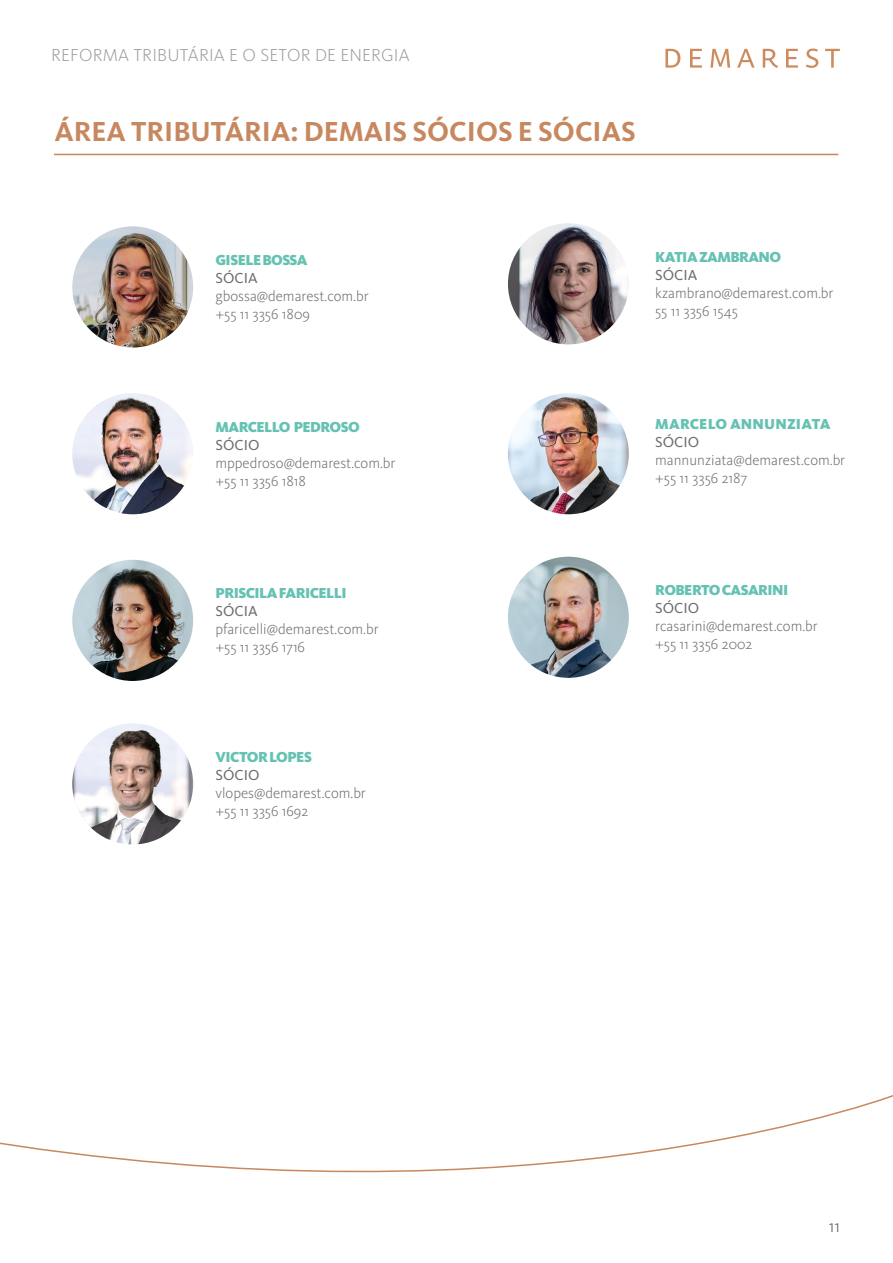
<style>
.page{position:relative;width:893px;height:1263px;background:#fff}
.page>*{position:absolute;margin:0;border:0;box-sizing:border-box;transform-origin:0 0}
.t1{font:700 28.5px "Kievit OT";color:#c78860}
.t2{font:300 18px "Kievit OT";letter-spacing:.01em;color:#9c9c9c}
.t3{font:300 18px "Kievit OT";color:#57585a}
.t4{font:300 15px "Kievit OT";color:#6c6d70}
.t5{font:900 15px "Kievit OT";letter-spacing:-.04em;color:#65c2b2}
.t6{font:15px "Kievit OT";color:#6c6d70}
.t7{font:900 15px "Kievit OT";letter-spacing:.01em;color:#65c2b2}
</style>
<div class="page">
<svg style="left:665px;top:49px;width:175px;height:19px"></svg>
<svg style="left:0;top:1095px;width:893px;height:78px"></svg>
<hr style="left:54px;top:154px;width:784px;height:1px;background:#c78860">
<img style="left:72px;top:393px;width:121px;height:121px;border-radius:61px">
<img style="left:72px;top:226px;width:121px;height:121px;border-radius:61px">
<img style="left:72px;top:560px;width:121px;height:121px;border-radius:61px">
<img style="left:72px;top:723px;width:121px;height:121px;border-radius:61px">
<img style="left:508px;top:223px;width:121px;height:121px;border-radius:61px">
<img style="left:508px;top:557px;width:121px;height:121px;border-radius:61px">
<img style="left:508px;top:393px;width:121px;height:121px;border-radius:61px">
<p class="t2" style="left:51px;top:45px;width:360px">REFORMA TRIBUTÁRIA E O SETOR DE ENERGIA</p>
<p class="t1" style="left:54px;top:115px;width:583px">ÁREA TRIBUTÁRIA: DEMAIS SÓCIOS E SÓCIAS</p>
<p class="t5" style="left:216px;top:251px;width:94px">GISELE BOSSA</p>
<p class="t6" style="left:215px;top:269px;width:44px">SÓCIA</p>
<p class="t4" style="left:215px;top:288px;width:155px">gbossa@demarest.com.br</p>
<p class="t4" style="left:215px;top:306px;width:96px">+55 11 3356 1809</p>
<p class="t5" style="left:216px;top:418px;width:146px">MARCELLO PEDROSO</p>
<p class="t6" style="left:215px;top:436px;width:46px">SÓCIO</p>
<p class="t4" style="left:215px;top:454px;width:181px">mppedroso@demarest.com.br</p>
<p class="t4" style="left:215px;top:472px;width:92px">+55 11 3356 1818</p>
<p class="t5" style="left:216px;top:584px;width:133px">PRISCILA FARICELLI</p>
<p class="t6" style="left:215px;top:603px;width:44px">SÓCIA</p>
<p class="t4" style="left:215px;top:621px;width:165px">pfaricelli@demarest.com.br</p>
<p class="t4" style="left:215px;top:639px;width:91px">+55 11 3356 1716</p>
<p class="t5" style="left:216px;top:748px;width:98px">VICTOR LOPES</p>
<p class="t6" style="left:215px;top:766px;width:46px">SÓCIO</p>
<p class="t4" style="left:215px;top:785px;width:152px">vlopes@demarest.com.br</p>
<p class="t4" style="left:215px;top:803px;width:94px">+55 11 3356 1692</p>
<p class="t5" style="left:655px;top:248px;width:127px">KATIA ZAMBRANO</p>
<p class="t6" style="left:655px;top:266px;width:44px">SÓCIA</p>
<p class="t4" style="left:655px;top:285px;width:180px">kzambrano@demarest.com.br</p>
<p class="t4" style="left:655px;top:303px;width:84px">55 11 3356 1545</p>
<p class="t7" style="left:655px;top:414px;width:177px">MARCELO ANNUNZIATA</p>
<p class="t6" style="left:655px;top:433px;width:46px">SÓCIO</p>
<p class="t4" style="left:655px;top:451px;width:191px">mannunziata@demarest.com.br</p>
<p class="t4" style="left:655px;top:469px;width:93px">+55 11 3356 2187</p>
<p class="t5" style="left:655px;top:581px;width:135px">ROBERTO CASARINI</p>
<p class="t6" style="left:655px;top:600px;width:46px">SÓCIO</p>
<p class="t4" style="left:655px;top:618px;width:164px">rcasarini@demarest.com.br</p>
<p class="t4" style="left:655px;top:636px;width:99px">+55 11 3356 2002</p>
<p class="t3" style="left:829px;top:1216px;width:12px">11</p>
</div>
